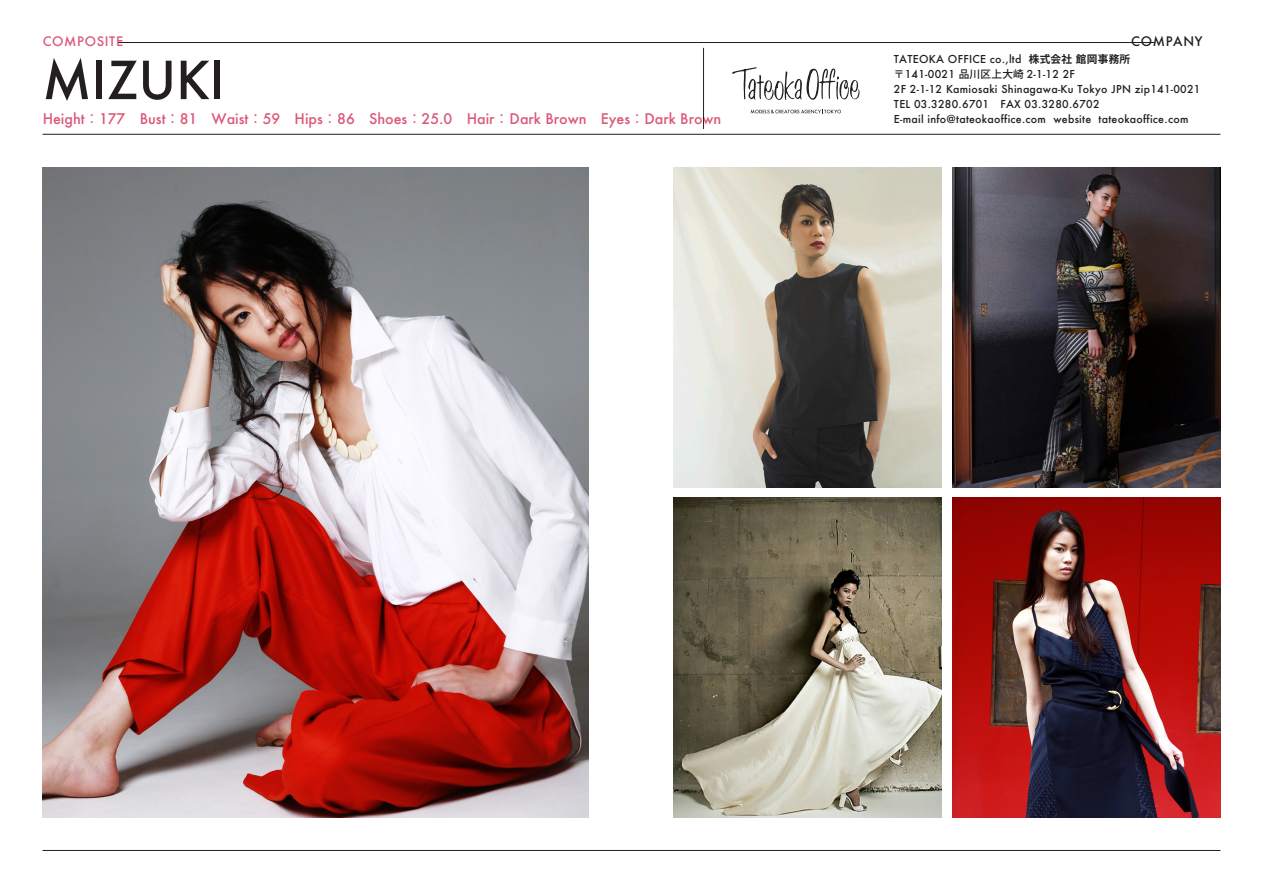
<style>
.page{position:relative;width:1263px;height:893px;background:#fff}
.page>*{position:absolute;margin:0;border:0;box-sizing:border-box;transform-origin:0 0}
.t1{font:500 51px "Futura";color:#231f20}
.t2{font:500 14.25px "Futura";color:#db5878}
.t3{font:500 12.75px "Futura";letter-spacing:.05em;color:#db5878}
.t4{font:500 12.75px "Futura";letter-spacing:.05em;color:#231f20}
.t5{font:500 10.65px/14.9px "Futura";letter-spacing:.025em;color:#231f20}
.s1{font-family:"Koz Go Pro";font-weight:700}
.s2{font-family:"Koz Go Pro"}
.s3{font-family:"Koz Go Pro";font-weight:400}
</style>
<div class="page">
<svg style="left:732px;top:67px;width:127px;height:33px"></svg>
<svg style="left:751px;top:109px;width:90px;height:5px"></svg>
<hr style="left:118px;top:42px;width:1037px;height:1px;background:#231f20">
<hr style="left:43px;top:134px;width:1177px;height:1px;background:#231f20">
<hr style="left:43px;top:850px;width:1177px;height:1px;background:#231f20">
<hr style="left:703px;top:48px;width:1px;height:81px;background:#231f20">
<img style="left:43px;top:167px;width:546px;height:650px">
<img style="left:952px;top:498px;width:268px;height:320px">
<img style="left:674px;top:167px;width:268px;height:320px">
<img style="left:952px;top:167px;width:268px;height:320px">
<img style="left:674px;top:498px;width:268px;height:320px">
<p class="t3" style="left:43px;top:32px;width:82px">COMPOSITE</p>
<p class="t4" style="left:1131px;top:32px;width:73px">COMPANY</p>
<h1 class="t1" style="left:43px;top:45px;width:184px">MIZUKI</h1>
<p class="t5" style="left:894px;top:52px;width:308px">TATEOKA OFFICE co.,ltd <span class="s1">株式会社館岡事務所<br></span><span class="s2">〒</span>141-0021 <span class="s2">品川区上大崎</span> 2-1-12 2F<br>2F 2-1-12 Kamiosaki Shinagawa-Ku Tokyo JPN zip141-0021<br>TEL 03.3280.6701 FAX 03.3280.6702<br>E-mail info@tateokaoffice.com website tateokaoffice.com</p>
<h2 class="t2" style="left:43px;top:109px;width:680px">Height<span class="s3">：</span>177 Bust<span class="s3">：</span>81 Waist<span class="s3">：</span>59 Hips<span class="s3">：</span>86 Shoes<span class="s3">：</span>25.0 Hair<span class="s3">：</span> Dark Brown Eyes<span class="s3">：</span>Dark Brown</h2>
</div>
